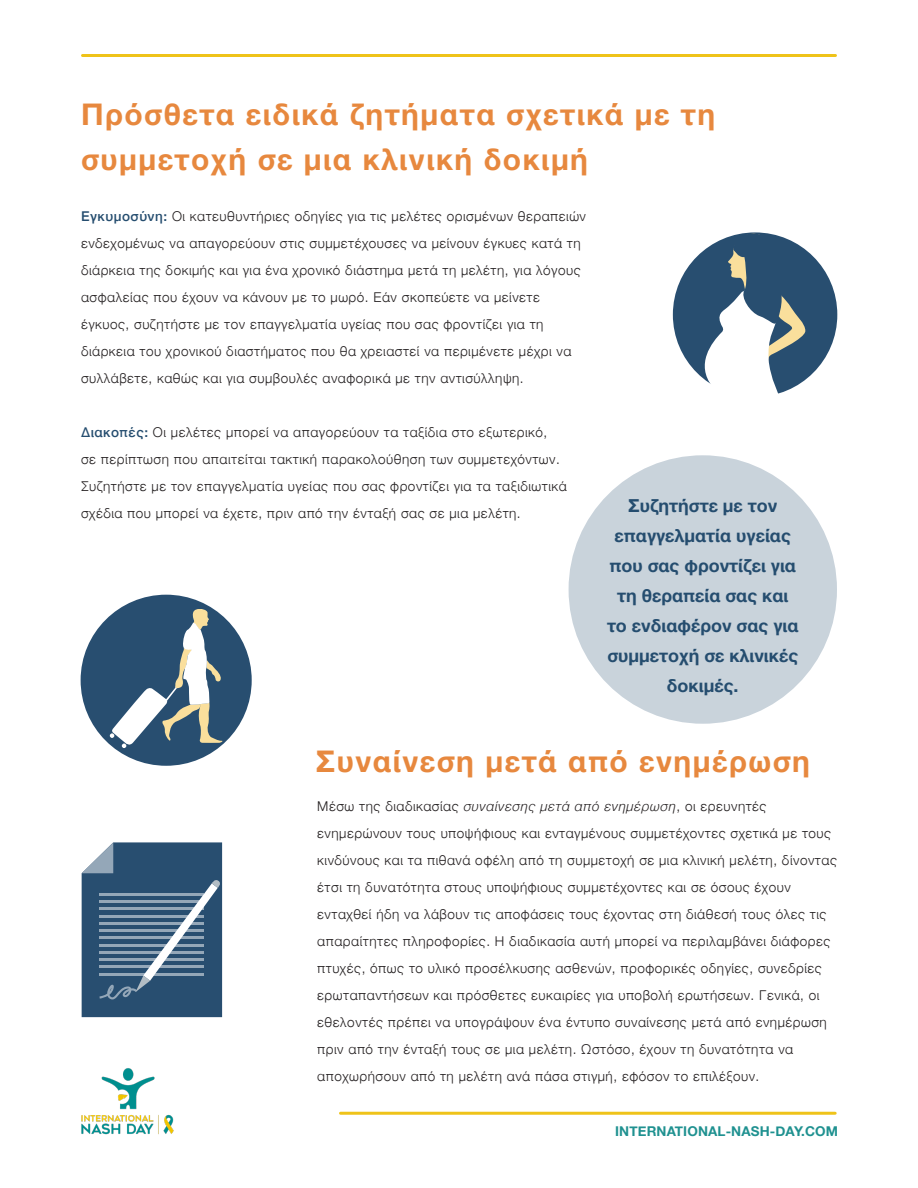
<style>
.page{position:relative;width:918px;height:1188px;background:#fff}
.page>*{position:absolute;margin:0;border:0;box-sizing:border-box;transform-origin:0 0}
.t1{font:700 30px/45px "Helvetica Neue";letter-spacing:.05em;color:#e7883e}
.t2{font:700 18px/30px "Helvetica Neue";color:#254d6f;text-align:center}
.t3{font:300 13.5px/27px "Helvetica Neue";letter-spacing:.04em;color:#231f20}
.t4{font:700 13.5px "Helvetica Neue";letter-spacing:.01em;color:#1f9190}
.s1{font-weight:500;color:#254d6f}
.s2{font-style:italic}
</style>
<div class="page">
<img style="left:81px;top:1068px;width:93px;height:67px">
<hr style="left:82px;top:54px;width:754px;height:3px;background:#efc319">
<hr style="left:340px;top:1112px;width:495px;height:3px;background:#efc319">
<div style="left:673px;top:232px;width:164px;height:165px;background:#284e70;border-radius:50%"></div>
<svg style="left:695px;top:232px;width:111px;height:165px"></svg>
<div style="left:81px;top:595px;width:171px;height:171px;background:#284e70;border-radius:50%"></div>
<svg style="left:110px;top:608px;width:114px;height:140px"></svg>
<svg style="left:81px;top:842px;width:141px;height:175px;background:#4a6a86"></svg>
<div style="left:569px;top:455px;width:268px;height:269px;background:#c9d3db;border-radius:50%"></div>
<p class="t1" style="left:81px;top:93px;width:636px">Πρόσθετα ειδικά ζητήματα σχετικά με τη συμμετοχή σε μια κλινική δοκιμή</p>
<p class="t3" style="left:81px;top:202px;width:507px"><span class="s1">Εγκυμοσύνη:</span> Οι κατευθυντήριες οδηγίες για τις μελέτες ορισμένων θεραπειών ενδεχομένως να απαγορεύουν στις συμμετέχουσες να μείνουν έγκυες κατά τη διάρκεια της δοκιμής και για ένα χρονικό διάστημα μετά τη μελέτη, για λόγους ασφαλείας που έχουν να κάνουν με το μωρό. Εάν σκοπεύετε να μείνετε έγκυος, συζητήστε με τον επαγγελματία υγείας που σας φροντίζει για τη διάρκεια του χρονικού διαστήματος που θα χρειαστεί να περιμένετε μέχρι να συλλάβετε, καθώς και για συμβουλές αναφορικά με την αντισύλληψη.</p>
<p class="t3" style="left:81px;top:418px;width:487px"><span class="s1">Διακοπές:</span> Οι μελέτες μπορεί να απαγορεύουν τα ταξίδια στο εξωτερικό,<br>σε περίπτωση που απαιτείται τακτική παρακολούθηση των συμμετεχόντων.<br>Συζητήστε με τον επαγγελματία υγείας που σας φροντίζει για τα ταξιδιωτικά σχέδια που μπορεί να έχετε, πριν από την ένταξή σας σε μια μελέτη.</p>
<p class="t2" style="left:607px;top:491px;width:193px">Συζητήστε με τον επαγγελματία υγείας που σας φροντίζει για τη θεραπεία σας και το ενδιαφέρον σας για συμμετοχή σε κλινικές δοκιμές.</p>
<p class="t1" style="left:316px;top:740px;width:496px">Συναίνεση μετά από ενημέρωση</p>
<p class="t3" style="left:317px;top:792px;width:521px">Μέσω της διαδικασίας <span class="s2">συναίνεσης μετά από ενημέρωση</span>, οι ερευνητές ενημερώνουν τους υποψήφιους και ενταγμένους συμμετέχοντες σχετικά με τους κινδύνους και τα πιθανά οφέλη από τη συμμετοχή σε μια κλινική μελέτη, δίνοντας έτσι τη δυνατότητα στους υποψήφιους συμμετέχοντες και σε όσους έχουν ενταχθεί ήδη να λάβουν τις αποφάσεις τους έχοντας στη διάθεσή τους όλες τις απαραίτητες πληροφορίες. Η διαδικασία αυτή μπορεί να περιλαμβάνει διάφορες πτυχές, όπως το υλικό προσέλκυσης ασθενών, προφορικές οδηγίες, συνεδρίες ερωταπαντήσεων και πρόσθετες ευκαιρίες για υποβολή ερωτήσεων. Γενικά, οι εθελοντές πρέπει να υπογράψουν ένα έντυπο συναίνεσης μετά από ενημέρωση πριν από την ένταξή τους σε μια μελέτη. Ωστόσο, έχουν τη δυνατότητα να αποχωρήσουν από τη μελέτη ανά πάσα στιγμή, εφόσον το επιλέξουν.</p>
<p class="t4" style="left:615px;top:1120px;width:224px">INTERNATIONAL-NASH-DAY.COM</p>
</div>
